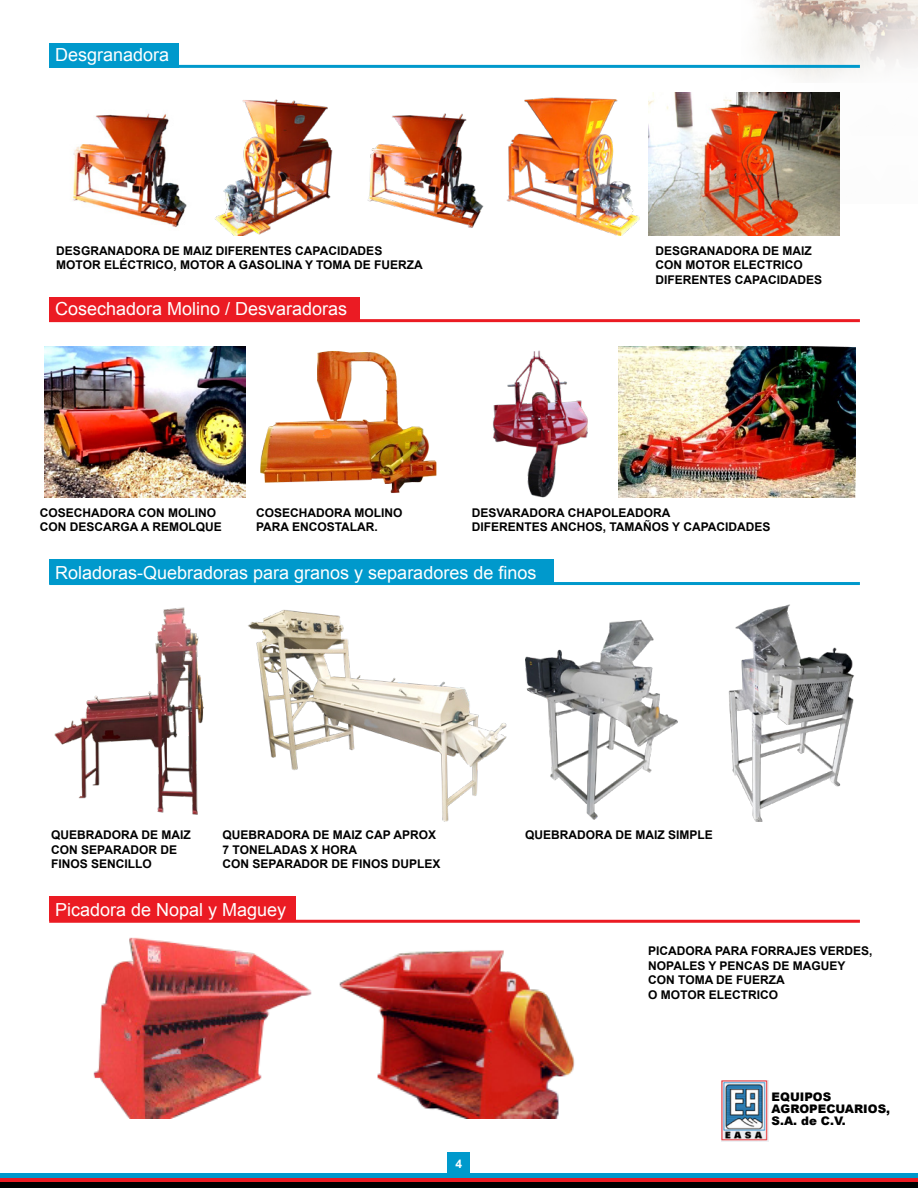
<style>
.page{position:relative;width:918px;height:1188px;background:#fff}
.page>*{position:absolute;margin:0;border:0;box-sizing:border-box;transform-origin:0 0}
.t1{font:18px "Arial";color:#fff}
.t2{font:700 12px/14.4px "Arial";color:#000}
.t3{font:700 12px "Arial";color:#fff}
.t4{font:900 11.85px/11.9px "Arial";color:#000}
</style>
<div class="page">
<svg style="left:617px;top:0;width:301px;height:135px"></svg>
<div style="left:0;top:1174px;width:918px;height:14px;background:#09c"></div>
<div style="left:0;top:1178px;width:918px;height:10px;background:#eb1b23"></div>
<div style="left:0;top:1182px;width:918px;height:6px;background:#000"></div>
<div style="left:49px;top:298px;width:311px;height:24px;background:#eb1b23"></div>
<hr style="left:49px;top:319px;width:811px;height:3px;background:#eb1b23">
<img style="left:619px;top:346px;width:237px;height:152px">
<img style="left:493px;top:350px;width:95px;height:148px">
<img style="left:230px;top:346px;width:207px;height:147px">
<img style="left:44px;top:347px;width:202px;height:151px">
<hr style="left:49px;top:582px;width:811px;height:3px;background:#09c">
<div style="left:49px;top:559px;width:505px;height:25px;background:#09c"></div>
<img style="left:54px;top:607px;width:150px;height:208px">
<img style="left:728px;top:604px;width:126px;height:218px">
<img style="left:526px;top:619px;width:152px;height:201px">
<img style="left:248px;top:610px;width:259px;height:211px">
<div style="left:49px;top:897px;width:247px;height:24px;background:#eb1b23"></div>
<hr style="left:49px;top:920px;width:811px;height:3px;background:#eb1b23">
<img style="left:93px;top:937px;width:217px;height:182px">
<img style="left:310px;top:919px;width:319px;height:200px">
<div style="left:49px;top:44px;width:130px;height:24px;background:#09c"></div>
<hr style="left:49px;top:65px;width:811px;height:3px;background:#09c">
<img style="left:506px;top:92px;width:135px;height:143px">
<img style="left:367px;top:113px;width:117px;height:115px">
<img style="left:215px;top:99px;width:118px;height:136px">
<img style="left:649px;top:92px;width:190px;height:143px">
<img style="left:73px;top:113px;width:114px;height:115px">
<div style="left:448px;top:1153px;width:22px;height:22px;background:#09c"></div>
<img style="left:722px;top:1081px;width:46px;height:60px">
<h1 class="t1" style="left:55px;top:43px;width:116px">Desgranadora</h1>
<p class="t2" style="left:56px;top:244px;width:368px">DESGRANADORA DE MAIZ DIFERENTES CAPACIDADES<br>MOTOR ELÉCTRICO, MOTOR A GASOLINA Y TOMA DE FUERZA</p>
<p class="t2" style="left:656px;top:244px;width:168px">DESGRANADORA DE MAIZ<br>CON MOTOR ELECTRICO<br>DIFERENTES CAPACIDADES</p>
<h1 class="t1" style="left:55px;top:297px;width:294px">Cosechadora Molino / Desvaradoras</h1>
<p class="t2" style="left:40px;top:506px;width:184px">COSECHADORA CON MOLINO<br>CON DESCARGA A REMOLQUE</p>
<p class="t2" style="left:256px;top:506px;width:148px">COSECHADORA MOLINO<br>PARA ENCOSTALAR.</p>
<p class="t2" style="left:472px;top:506px;width:300px">DESVARADORA CHAPOLEADORA<br>DIFERENTES ANCHOS, TAMAÑOS Y CAPACIDADES</p>
<h1 class="t1" style="left:55px;top:560px;width:483px">Roladoras-Quebradoras para granos y separadores de finos</h1>
<p class="t2" style="left:51px;top:828px;width:141px">QUEBRADORA DE MAIZ<br>CON SEPARADOR DE<br>FINOS SENCILLO</p>
<p class="t2" style="left:223px;top:828px;width:215px">QUEBRADORA DE MAIZ CAP APROX</p>
<p class="t2" style="left:525px;top:828px;width:189px">QUEBRADORA DE MAIZ SIMPLE</p>
<p class="t2" style="left:223px;top:843px;width:219px">7 TONELADAS X HORA<br>CON SEPARADOR DE FINOS DUPLEX</p>
<h1 class="t1" style="left:55px;top:898px;width:233px">Picadora de Nopal y Maguey</h1>
<p class="t3" style="left:455px;top:1156px;width:8px">4</p>
<p class="t2" style="left:648px;top:944px;width:226px">PICADORA PARA FORRAJES VERDES,<br>NOPALES Y PENCAS DE MAGUEY<br>CON TOMA DE FUERZA<br>O MOTOR ELECTRICO</p>
<p class="t4" style="left:772px;top:1090px;width:120px">EQUIPOS<br>AGROPECUARIOS,<br>S.A. de C.V.</p>
</div>
